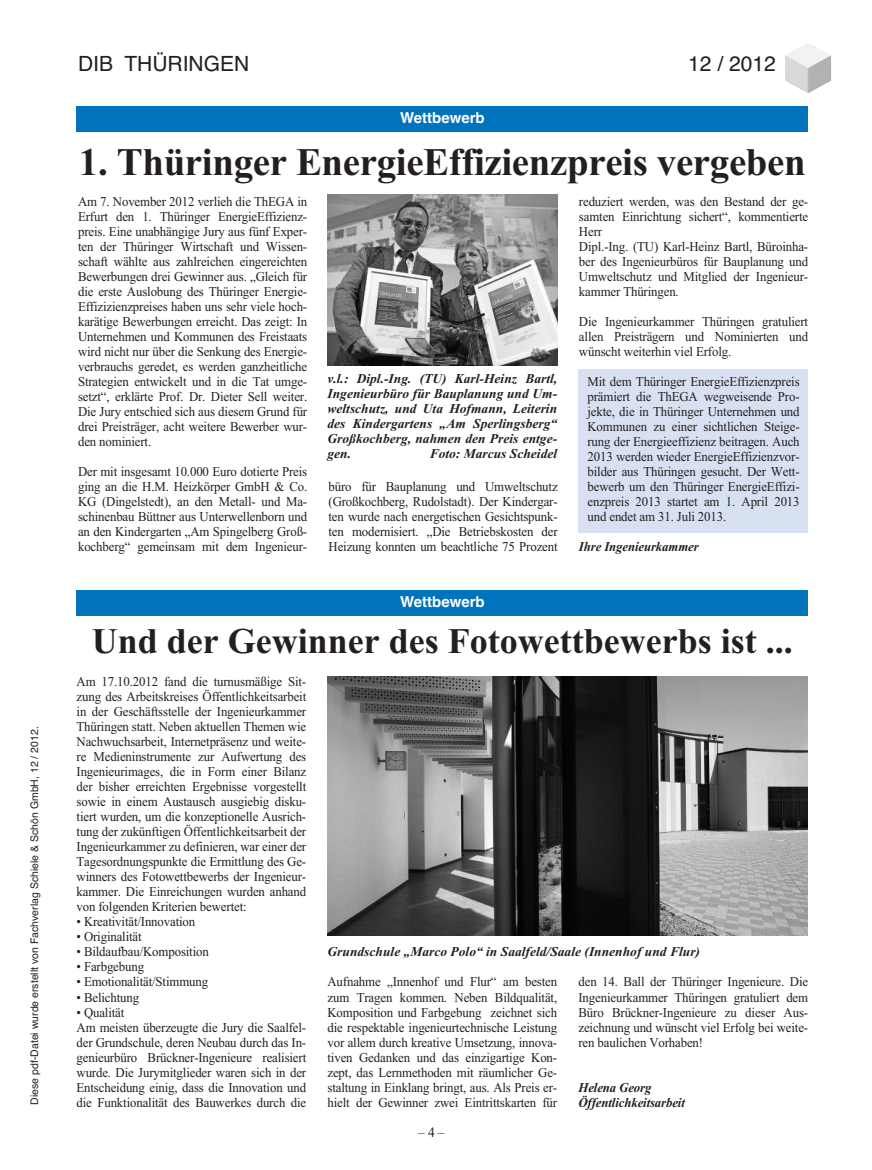
<style>
.page{position:relative;width:872px;height:1170px;background:#fff}
.page>*{position:absolute;margin:0;border:0;box-sizing:border-box;transform-origin:0 0}
.t1{font:700 39px "Times New Roman";letter-spacing:-.01em;color:#231f20}
.t2{font:700 36px "Times New Roman";color:#231f20}
.t3{font:21px "Helvetica";color:#231f20}
.t4{font:700 15px "Helvetica";color:#fff}
.t5{font:13.5px/15px "Times New Roman";letter-spacing:-.01em;color:#231f20;text-align:justify;scale:.95 1}
.t6{font:italic 700 13.5px/15px "Times New Roman";color:#231f20;text-align:justify}
.t7{font:italic 700 13.5px/15px "Times New Roman";color:#231f20;scale:.95 1}
.t8{font:10.5px "Helvetica";color:#231f20}
</style>
<div class="page">
<div style="left:578px;top:368px;width:230px;height:164px;background:#d8e1f2"></div>
<hr style="left:76px;top:63px;width:224px;height:1px;background:#00aeef">
<img style="left:785px;top:43px;width:46px;height:50px">
<div style="left:77px;top:54px;width:700px;height:31px;background:#fff"></div>
<div style="left:77px;top:106px;width:731px;height:26px;background:#0073bc"></div>
<div style="left:77px;top:590px;width:731px;height:25px;background:#0073bc"></div>
<img style="left:327px;top:195px;width:230px;height:170px">
<img style="left:327px;top:676px;width:480px;height:259px">
<p class="t8" style="left:29px;top:1104px;width:380px;rotate:-90deg">Diese pdf-Datei wurde erstellt von Fachverlag Schiele &amp; Schön GmbH, 12 / 2012.</p>
<h3 class="t3" style="left:78px;top:52px;width:173px">DIB THÜRINGEN</h3>
<h3 class="t3" style="left:688px;top:52px;width:89px">12 / 2012</h3>
<p class="t4" style="left:400px;top:109px;width:86px">Wettbewerb</p>
<h1 class="t1" style="left:79px;top:138px;width:728px">1. Thüringer EnergieEffizienzpreis vergeben</h1>
<p class="t5" style="left:78px;top:194px;width:243px">Am 7. November 2012 verlieh die ThEGA in Erfurt den 1. Thüringer EnergieEffizienz&shy;preis. Eine unabhängige Jury aus fünf Exper&shy;ten der Thüringer Wirtschaft und Wissen&shy;schaft wählte aus zahlreichen eingereichten Bewerbungen drei Gewinner aus. „Gleich für die erste Auslobung des Thüringer Energie-Effizizienzpreises haben uns sehr viele hoch&shy;karätige Bewerbungen erreicht. Das zeigt: In Unternehmen und Kommunen des Freistaats wird nicht nur über die Senkung des Energie&shy;verbrauchs geredet, es werden ganzheitliche Strategien entwickelt und in die Tat umge&shy;setzt“, erklärte Prof. Dr. Dieter Sell weiter.<br>Die Jury entschied sich aus diesem Grund für drei Preisträger, acht weitere Bewerber wur&shy;den nominiert.</p>
<p class="t5" style="left:78px;top:464px;width:243px">Der mit insgesamt 10.000 Euro dotierte Preis ging an die H.M. Heizkörper GmbH &amp; Co.<br>KG (Dingelstedt), an den Metall- und Ma&shy;schinenbau Büttner aus Unterwellenborn und an den Kindergarten „Am Spingelberg Groß&shy;kochberg“ gemeinsam mit dem Ingenieur-</p>
<p class="t5" style="left:579px;top:194px;width:243px;text-align:left">reduziert werden, was den Bestand der ge&shy;samten Einrichtung sichert“, kommentierte Herr<br>Dipl.-Ing. (TU) Karl-Heinz Bartl, Büroinha&shy;ber des Ingenieurbüros für Bauplanung und Umweltschutz und Mitglied der Ingenieur&shy;kammer Thüringen.</p>
<p class="t5" style="left:579px;top:314px;width:243px">Die Ingenieurkammer Thüringen gratuliert allen Preisträgern und Nominierten und wünscht weiterhin viel Erfolg.</p>
<p class="t5" style="left:587px;top:374px;width:225px">Mit dem Thüringer EnergieEffizienzpreis prämiert die ThEGA wegweisende Pro&shy;jekte, die in Thüringer Unternehmen und Kommunen zu einer sichtlichen Steige&shy;rung der Energieeffizienz beitragen. Auch 2013 werden wieder EnergieEffizienzvor&shy;bilder aus Thüringen gesucht. Der Wett&shy;bewerb um den Thüringer EnergieEffizi&shy;enzpreis 2013 startet am 1. April 2013 und endet am 31. Juli 2013.</p>
<p class="t7" style="left:579px;top:539px;width:128px">Ihre Ingenieurkammer</p>
<p class="t6" style="left:327px;top:371px;width:231px">v.l.: Dipl.-Ing. (TU) Karl-Heinz Bartl, Ingenieurbüro für Bauplanung und Um&shy;weltschutz, und Uta Hofmann, Leiterin des Kindergartens „Am Sperlingsberg“ Großkochberg, nahmen den Preis entge&shy;gen.</p>
<p class="t6" style="left:430px;top:446px;width:129px">Foto: Marcus Scheidel</p>
<p class="t5" style="left:328px;top:479px;width:243px">büro für Bauplanung und Umweltschutz (Großkochberg, Rudolstadt). Der Kindergar&shy;ten wurde nach energetischen Gesichtspunk&shy;ten modernisiert. „Die Betriebskosten der Heizung konnten um beachtliche 75 Prozent</p>
<p class="t4" style="left:400px;top:593px;width:86px">Wettbewerb</p>
<h2 class="t2" style="left:92px;top:620px;width:702px">Und der Gewinner des Fotowettbewerbs ist ...</h2>
<p class="t5" style="left:77px;top:674px;width:243px">Am 17.10.2012 fand die turnusmäßige Sit&shy;zung des Arbeitskreises Öffentlichkeitsarbeit in der Geschäftsstelle der Ingenieurkammer Thüringen statt. Neben aktuellen Themen wie Nachwuchsarbeit, Internetpräsenz und weite&shy;re Medieninstrumente zur Aufwertung des Ingenieurimages, die in Form einer Bilanz der bisher erreichten Ergebnisse vorgestellt sowie in einem Austausch ausgiebig disku&shy;tiert wurden, um die konzeptionelle Ausrich&shy;tung der zukünftigen Öffentlichkeitsarbeit der Ingenieurkammer zu definieren, war einer der Tagesordnungspunkte die Ermittlung des Ge&shy;winners des Fotowettbewerbs der Ingenieur&shy;kammer. Die Einreichungen wurden anhand von folgenden Kriterien bewertet:</p>
<p class="t5" style="left:77px;top:914px;width:126px">• Kreativität/Innovation</p>
<p class="t5" style="left:77px;top:929px;width:70px">• Originalität</p>
<p class="t5" style="left:77px;top:944px;width:141px">• Bildaufbau/Komposition</p>
<p class="t5" style="left:77px;top:959px;width:73px">• Farbgebung</p>
<p class="t5" style="left:77px;top:974px;width:140px">• Emotionalität/Stimmung</p>
<p class="t5" style="left:77px;top:989px;width:67px">• Belichtung</p>
<p class="t5" style="left:77px;top:1004px;width:243px;text-align:left">• Qualität<br>Am meisten überzeugte die Jury die Saalfel&shy;der Grundschule, deren Neubau durch das In&shy;genieurbüro Brückner-Ingenieure realisiert wurde. Die Jurymitglieder waren sich in der Entscheidung einig, dass die Innovation und die Funktionalität des Bauwerkes durch die</p>
<p class="t6" style="left:327px;top:944px;width:374px">Grundschule „Marco Polo“ in Saalfeld/Saale (Innenhof und Flur)</p>
<p class="t5" style="left:327px;top:974px;width:243px">Aufnahme „Innenhof und Flur“ am besten zum Tragen kommen. Neben Bildqualität, Komposition und Farbgebung zeichnet sich die respektable ingenieurtechnische Leistung vor allem durch kreative Umsetzung, innova&shy;tiven Gedanken und das einzigartige Kon&shy;zept, das Lernmethoden mit räumlicher Ge&shy;staltung in Einklang bringt, aus. Als Preis er&shy;hielt der Gewinner zwei Eintrittskarten für</p>
<p class="t5" style="left:578px;top:974px;width:243px">den 14. Ball der Thüringer Ingenieure. Die Ingenieurkammer Thüringen gratuliert dem Büro Brückner-Ingenieure zu dieser Aus&shy;zeichnung und wünscht viel Erfolg bei weite&shy;ren baulichen Vorhaben!</p>
<p class="t7" style="left:578px;top:1079px;width:114px">Helena Georg<br>Öffentlichkeitsarbeit</p>
</div>
